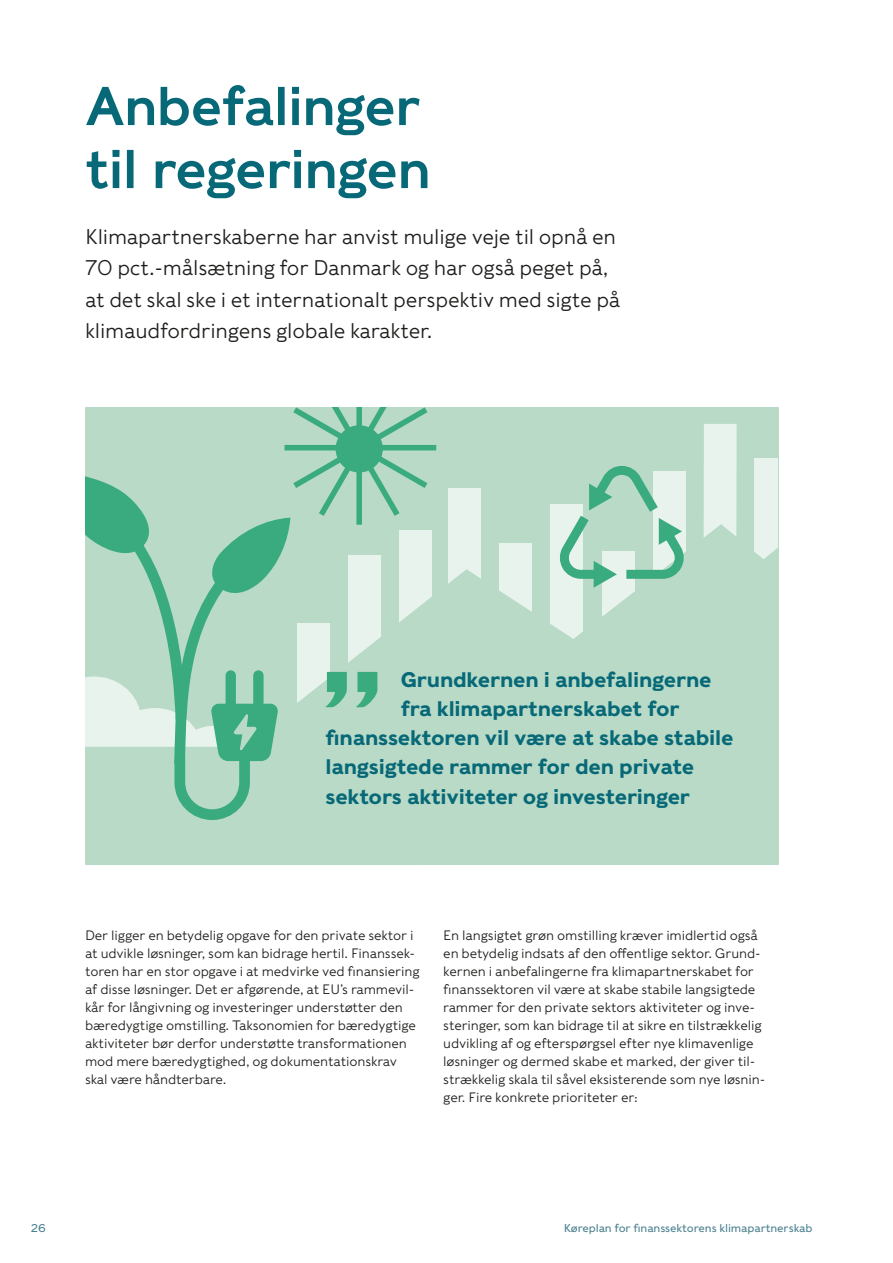
<style>
.page{position:relative;width:893px;height:1263px;background:#fff}
.page>*{position:absolute;margin:0;border:0;box-sizing:border-box;transform-origin:0 0}
.t1{font:54px/63px "Caslons Egyptian";letter-spacing:-.02em;color:#076978}
.t2{font:300 21px/31.5px "Caslons Egyptian";letter-spacing:-.01em;color:#1d1d1b}
.t3{font:500 20.85px "Caslons Egyptian";letter-spacing:-.01em;color:#076978}
.t4{font:300 13.5px/18px "Caslons Egyptian";letter-spacing:-.01em;color:#1d1d1b}
.t5{font:11.25px "Caslons Egyptian";letter-spacing:-.01em;color:#4c8190}
</style>
<div class="page">
<div style="left:85px;top:407px;width:693px;height:458px;background:#b9dac6"></div>
<div style="left:448px;top:488px;width:33px;height:144px;background:#e9f3ed"></div>
<div style="left:703px;top:424px;width:34px;height:100px;background:#e9f3ed"></div>
<div style="left:754px;top:458px;width:24px;height:224px;background:#e9f3ed"></div>
<div style="left:551px;top:505px;width:32px;height:213px;background:#e9f3ed"></div>
<svg style="left:448px;top:524px;width:330px;height:194px"></svg>
<div style="left:285px;top:445px;width:151px;height:5px;background:#39ab7f"></div>
<svg style="left:559px;top:466px;width:126px;height:122px"></svg>
<svg style="left:85px;top:407px;width:349px;height:413px"></svg>
<h1 class="t1" style="left:85px;top:74px;width:347px">Anbefalinger til regeringen</h1>
<h2 class="t2" style="left:85px;top:220px;width:537px">Klimapartnerskaberne har anvist mulige veje til opnå en 70 pct.-målsætning for Danmark og har også peget på, at det skal ske i et internationalt perspektiv med sigte på klimaudfordringens globale karakter.</h2>
<h3 class="t3" style="left:401px;top:666px;width:312px">Grundkernen i anbefalingerne</h3>
<h3 class="t3" style="left:401px;top:695px;width:280px">fra klimapartnerskabet for</h3>
<h3 class="t3" style="left:326px;top:724px;width:409px">finanssektoren vil være at skabe stabile</h3>
<h3 class="t3" style="left:326px;top:753px;width:370px">langsigtede rammer for den private</h3>
<h3 class="t3" style="left:326px;top:783px;width:366px">sektors aktiviteter og investeringer</h3>
<p class="t4" style="left:85px;top:926px;width:336px">Der ligger en betydelig opgave for den private sektor i at udvikle løsninger, som kan bidrage hertil. Finanssek&shy;toren har en stor opgave i at medvirke ved finansiering af disse løsninger. Det er afgørende, at EU’s rammevil&shy;kår for långivning og investeringer understøtter den bæredygtige omstilling. Taksonomien for bæredygtige aktiviteter bør derfor understøtte transformationen mod mere bæredygtighed, og dokumentationskrav skal være håndterbare.</p>
<p class="t4" style="left:443px;top:926px;width:323px">En langsigtet grøn omstilling kræver imidlertid også en betydelig indsats af den offentlige sektor. Grund&shy;kernen i anbefalingerne fra klimapartnerskabet for finanssektoren vil være at skabe stabile langsigtede rammer for den private sektors aktiviteter og inve&shy;steringer, som kan bidrage til at sikre en tilstrækkelig udvikling af og efterspørgsel efter nye klimavenlige løsninger og dermed skabe et marked, der giver til&shy;strækkelig skala til såvel eksisterende som nye løsnin&shy;ger. Fire konkrete prioriteter er:</p>
<p class="t5" style="left:31px;top:1220px;width:16px">26</p>
<p class="t5" style="left:564px;top:1220px;width:250px">Køreplan for finanssektorens klimapartnerskab</p>
</div>
